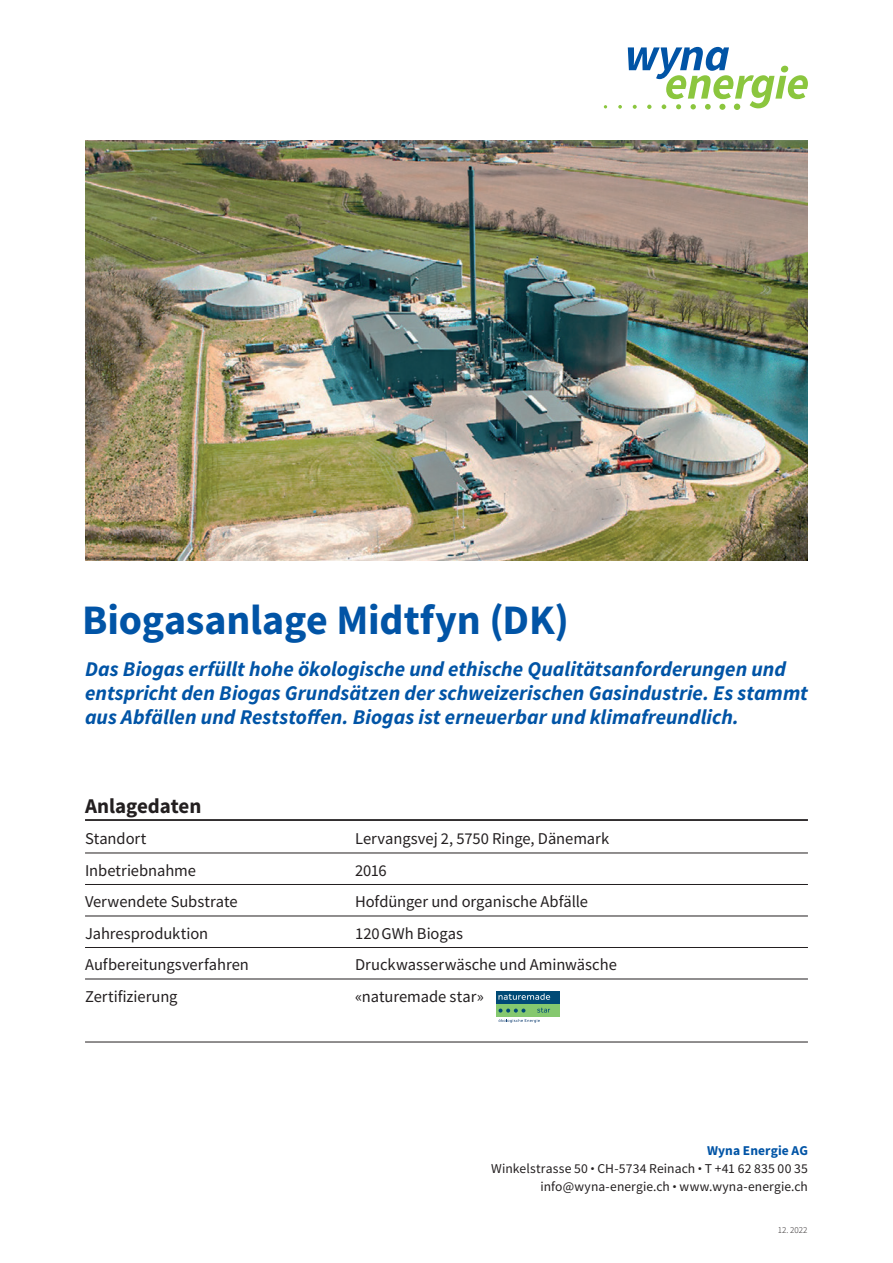
<style>
.page{position:relative;width:893px;height:1263px;background:#fff}
.page>*{position:absolute;margin:0;border:0;box-sizing:border-box;transform-origin:0 0}
.t1{font:700 42px "Source Sans Pro";letter-spacing:-.005em;color:#0154a6}
.t2{font:italic 700 21px/24px "Source Sans Pro";color:#0154a6}
.t3{font:700 21px "Source Sans Pro";letter-spacing:-.005em;color:#231f20}
.t4{font:16.5px "Source Sans Pro";letter-spacing:-.005em;color:#231f20}
.t5{font:13.5px/18px "Source Sans Pro";letter-spacing:.01em;color:#231f20;text-align:right}
.t6{font:300 9px "Source Sans Pro";color:#231f20}
.s1{font-weight:700;color:#0154a6}
.s2{font-weight:900}
</style>
<div class="page">
<img style="left:85px;top:141px;width:723px;height:420px">
<svg style="left:618px;top:105px;width:4px;height:4px"></svg>
<svg style="left:628px;top:47px;width:180px;height:63px"></svg>
<hr style="left:85px;top:819px;width:723px;height:2px;background:#231f20">
<hr style="left:85px;top:853px;width:723px;height:1px;background:#231f20">
<hr style="left:85px;top:884px;width:723px;height:1px;background:#231f20">
<hr style="left:85px;top:916px;width:723px;height:1px;background:#231f20">
<hr style="left:85px;top:947px;width:723px;height:1px;background:#231f20">
<hr style="left:85px;top:979px;width:723px;height:1px;background:#231f20">
<hr style="left:85px;top:1042px;width:723px;height:1px;background:#231f20">
<div style="left:496px;top:991px;width:64px;height:12px;background:#004a76"></div>
<div style="left:496px;top:1004px;width:64px;height:13px;background:#85c86f"></div>
<svg style="left:498px;top:1008px;width:27px;height:4px"></svg>
<svg style="left:498px;top:993px;width:52px;height:7px"></svg>
<svg style="left:537px;top:1008px;width:13px;height:4px"></svg>
<svg style="left:499px;top:1019px;width:41px;height:4px"></svg>
<h1 class="t1" style="left:82px;top:592px;width:488px">Biogasanlage Midtfyn (DK)</h1>
<p class="t2" style="left:85px;top:657px;width:724px">Das Biogas erfüllt hohe ökologische und ethische Qualitätsanforderungen und entspricht den Biogas Grundsätzen der schweizerischen Gasindustrie. Es stammt aus Abfällen und Reststoffen. Biogas ist erneuerbar und klimafreundlich.</p>
<p class="t3" style="left:85px;top:791px;width:118px">Anlagedaten</p>
<p class="t4" style="left:85px;top:828px;width:63px">Standort</p>
<p class="t4" style="left:355px;top:828px;width:256px">Lervangsvej 2, 5750 Ringe, Dänemark</p>
<p class="t4" style="left:85px;top:860px;width:113px">Inbetriebnahme</p>
<p class="t4" style="left:355px;top:860px;width:33px">2016</p>
<p class="t4" style="left:85px;top:891px;width:154px">Verwendete Substrate</p>
<p class="t4" style="left:355px;top:891px;width:234px">Hofdünger und organische Abfälle</p>
<p class="t4" style="left:85px;top:923px;width:125px">Jahresproduktion</p>
<p class="t4" style="left:355px;top:923px;width:109px">120GWh Biogas</p>
<p class="t4" style="left:85px;top:954px;width:165px">Aufbereitungsverfahren</p>
<p class="t4" style="left:355px;top:954px;width:263px">Druckwasserwäsche und Aminwäsche</p>
<p class="t4" style="left:85px;top:986px;width:94px">Zertifizierung</p>
<p class="t4" style="left:355px;top:986px;width:130px">«naturemade star»</p>
<p class="t5" style="left:491px;top:1141px;width:318px"><span class="s1">Wyna Energie AG<br></span>Winkelstrasse 50 <span class="s2">·</span> CH-5734 Reinach <span class="s2">·</span> T +41 62 835 00 35 info@wyna-energie.ch <span class="s2">·</span> www.wyna-energie.ch</p>
<p class="t6" style="left:778px;top:1224px;width:31px">12. 2022</p>
</div>
